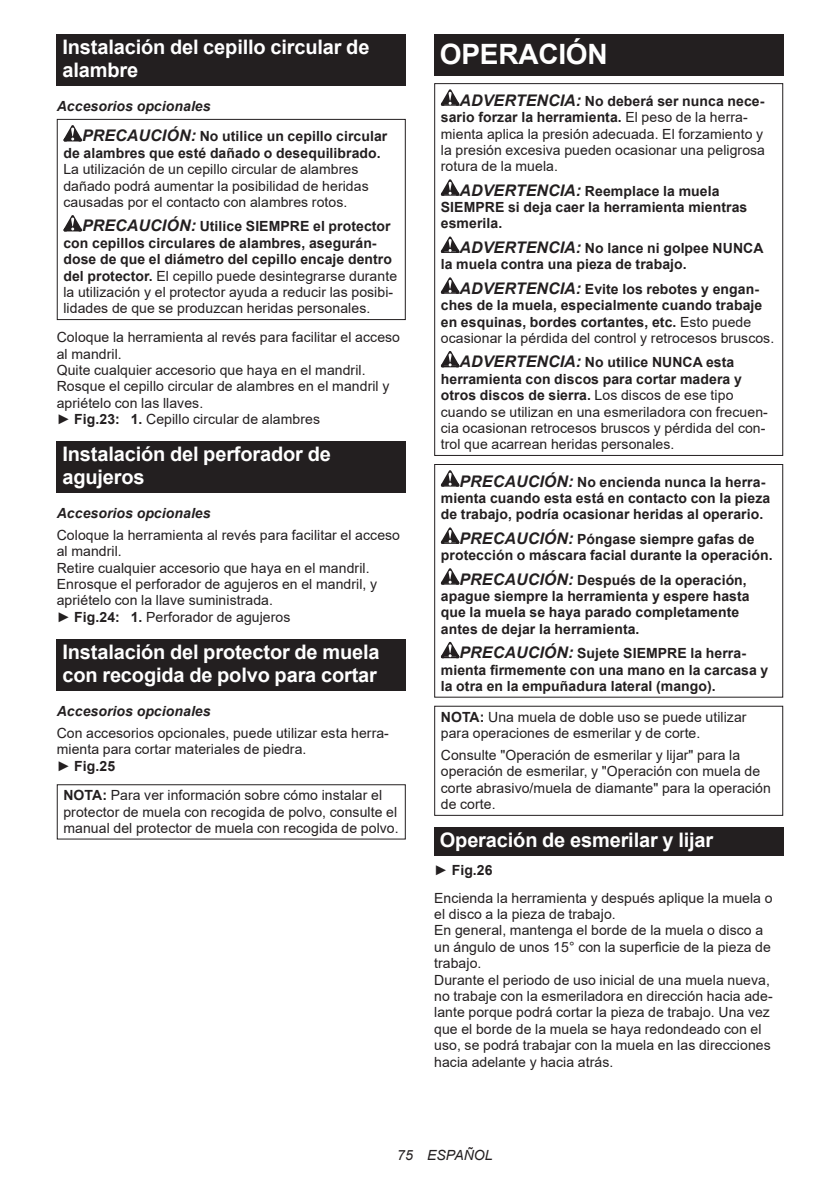
<style>
.page{position:relative;width:840px;height:1191px;background:#fff}
.page>*{position:absolute;margin:0;border:0;box-sizing:border-box;transform-origin:0 0}
.t1{font:700 28px "Arial";letter-spacing:-.01em;color:#fff}
.t2{font:700 20px/23.4px "Arial";letter-spacing:-.01em;color:#fff}
.t3{font:14px/16.4px "Arial";letter-spacing:.005em;color:#231f20}
.t4{font:700 14px/16.4px "Arial";letter-spacing:.005em;color:#231f20}
.t5{font:italic 700 14px "Arial";letter-spacing:.005em;color:#231f20}
.t6{font:italic 14px "Arial";letter-spacing:.005em;color:#231f20}
.s1{font-style:italic}
.s2{font-style:italic;font-size:16px}
.s3{font-weight:700;font-style:italic;font-size:16px}
.s4{font-weight:700}
.s5{font-weight:400}
</style>
<div class="page">
<div style="left:57px;top:34px;width:348px;height:52px;background:#231f20"></div>
<svg style="left:63px;top:125px;width:19px;height:16px"></svg>
<svg style="left:63px;top:215px;width:19px;height:16px"></svg>
<div style="left:57px;top:119px;width:348px;height:201px;border:1px solid #231f20"></div>
<div style="left:57px;top:441px;width:348px;height:52px;background:#231f20"></div>
<div style="left:57px;top:639px;width:348px;height:52px;background:#231f20"></div>
<div style="left:57px;top:784px;width:348px;height:55px;border:1px solid #231f20"></div>
<div style="left:434px;top:34px;width:348px;height:41px;background:#231f20"></div>
<svg style="left:440px;top:89px;width:19px;height:17px"></svg>
<svg style="left:440px;top:179px;width:19px;height:17px"></svg>
<svg style="left:440px;top:236px;width:19px;height:17px"></svg>
<svg style="left:440px;top:277px;width:19px;height:17px"></svg>
<svg style="left:440px;top:351px;width:19px;height:16px"></svg>
<div style="left:434px;top:83px;width:348px;height:373px;border:1px solid #231f20"></div>
<svg style="left:440px;top:470px;width:19px;height:16px"></svg>
<svg style="left:440px;top:527px;width:19px;height:17px"></svg>
<svg style="left:440px;top:568px;width:19px;height:16px"></svg>
<svg style="left:440px;top:642px;width:19px;height:16px"></svg>
<div style="left:434px;top:464px;width:348px;height:233px;border:1px solid #231f20"></div>
<div style="left:434px;top:705px;width:348px;height:111px;border:1px solid #231f20"></div>
<div style="left:434px;top:827px;width:348px;height:28px;background:#231f20"></div>
<h2 class="t2" style="left:62px;top:36px;width:308px">Instalación del cepillo circular de alambre</h2>
<p class="t4" style="left:82px;top:91px;width:306px;line-height:30.6px;text-indent:-25px"><span class="s1">Accesorios opcionales<br></span><span class="s2">PRECAUCIÓN:</span> No utilice un cepillo circular</p>
<p class="t4" style="left:63px;top:145px;width:319px">de alambres que esté dañado o desequilibrado.</p>
<p class="t3" style="left:63px;top:161px;width:306px">La utilización de un cepillo circular de alambres dañado podrá aumentar la posibilidad de heridas causadas por el contacto con alambres rotos.</p>
<p class="t3" style="left:63px;top:218px;width:335px;text-indent:19px"><span class="s3">PRECAUCIÓN:</span> <span class="s4">Utilice SIEMPRE el protector con cepillos circulares de alambres, asegurán&shy;dose de que el diámetro del cepillo encaje dentro del protector.</span> El cepillo puede desintegrarse durante la utilización y el protector ayuda a reducir las posibi&shy;lidades de que se produzcan heridas personales.</p>
<p class="t3" style="left:57px;top:329px;width:344px">Coloque la herramienta al revés para facilitar el acceso al mandril.<br>Quite cualquier accesorio que haya en el mandril.<br>Rosque el cepillo circular de alambres en el mandril y apriételo con las llaves.<br>► <span class="s4">Fig.23: 1.</span> Cepillo circular de alambres</p>
<h2 class="t2" style="left:62px;top:442px;width:270px">Instalación del perforador de agujeros</h2>
<p class="t5" style="left:57px;top:503px;width:155px">Accesorios opcionales</p>
<p class="t3" style="left:57px;top:527px;width:344px">Coloque la herramienta al revés para facilitar el acceso al mandril.<br>Retire cualquier accesorio que haya en el mandril.<br>Enrosque el perforador de agujeros en el mandril, y apriételo con la llave suministrada.<br>► <span class="s4">Fig.24: 1.</span> Perforador de agujeros</p>
<h2 class="t2" style="left:62px;top:640px;width:318px">Instalación del protector de muela con recogida de polvo para cortar</h2>
<p class="t5" style="left:57px;top:701px;width:155px">Accesorios opcionales</p>
<p class="t3" style="left:57px;top:724px;width:333px">Con accesorios opcionales, puede utilizar esta herra&shy;mienta para cortar materiales de piedra.<br>► <span class="s4">Fig.25</span></p>
<p class="t3" style="left:63px;top:787px;width:336px"><span class="s4">NOTA:</span> Para ver información sobre cómo instalar el protector de muela con recogida de polvo, consulte el manual del protector de muela con recogida de polvo.</p>
<h1 class="t1" style="left:439px;top:34px;width:169px">OPERACIÓN</h1>
<p class="t3" style="left:440px;top:92px;width:325px;text-indent:19px"><span class="s3">ADVERTENCIA:</span> <span class="s4">No deberá ser nunca nece&shy;sario forzar la herramienta.</span> El peso de la herra&shy;mienta aplica la presión adecuada. El forzamiento y la presión excesiva pueden ocasionar una peligrosa rotura de la muela.</p>
<p class="t4" style="left:440px;top:183px;width:308px;text-indent:19px"><span class="s2">ADVERTENCIA:</span> Reemplace la muela<br>SIEMPRE si deja caer la herramienta mientras esmerila.</p>
<p class="t4" style="left:440px;top:240px;width:324px;text-indent:19px"><span class="s2">ADVERTENCIA:</span> No lance ni golpee NUNCA la muela contra una pieza de trabajo.</p>
<p class="t4" style="left:440px;top:281px;width:335px;text-indent:19px"><span class="s2">ADVERTENCIA:</span> Evite los rebotes y engan&shy;ches de la muela, especialmente cuando trabaje en esquinas, bordes cortantes, etc. <span class="s5">Esto puede ocasionar la pérdida del control y retrocesos bruscos.</span></p>
<p class="t3" style="left:440px;top:354px;width:328px;text-indent:19px"><span class="s3">ADVERTENCIA:</span> <span class="s4">No utilice NUNCA esta herramienta con discos para cortar madera y otros discos de sierra.</span> Los discos de ese tipo cuando se utilizan en una esmeriladora con frecuen&shy;cia ocasionan retrocesos bruscos y pérdida del con&shy;trol que acarrean heridas personales.</p>
<p class="t4" style="left:440px;top:473px;width:330px;text-indent:19px"><span class="s2">PRECAUCIÓN:</span> No encienda nunca la herra&shy;mienta cuando esta está en contacto con la pieza de trabajo, podría ocasionar heridas al operario.</p>
<p class="t4" style="left:440px;top:531px;width:333px;text-align:center"><span class="s2">PRECAUCIÓN:</span> Póngase siempre gafas de protección o máscara facial durante la operación.</p>
<p class="t4" style="left:440px;top:571px;width:310px;text-indent:19px"><span class="s2">PRECAUCIÓN:</span> Después de la operación, apague siempre la herramienta y espere hasta que la muela se haya parado completamente antes de dejar la herramienta.</p>
<p class="t4" style="left:440px;top:645px;width:329px;text-indent:19px"><span class="s2">PRECAUCIÓN:</span> Sujete SIEMPRE la herra&shy;mienta firmemente con una mano en la carcasa y la otra en la empuñadura lateral (mango).</p>
<p class="t3" style="left:440px;top:708px;width:307px"><span class="s4">NOTA:</span> Una muela de doble uso se puede utilizar para operaciones de esmerilar y de corte.</p>
<p class="t3" style="left:440px;top:747px;width:331px">Consulte "Operación de esmerilar y lijar" para la operación de esmerilar, y "Operación con muela de corte abrasivo/muela de diamante" para la operación de corte.</p>
<h2 class="t2" style="left:439px;top:828px;width:275px">Operación de esmerilar y lijar</h2>
<p class="t3" style="left:434px;top:856px;width:339px;line-height:27.8px">► <span class="s4">Fig.26<br></span>Encienda la herramienta y después aplique la muela o</p>
<p class="t3" style="left:434px;top:905px;width:340px">el disco a la pieza de trabajo.<br>En general, mantenga el borde de la muela o disco a un ángulo de unos 15° con la superficie de la pieza de trabajo.<br>Durante el periodo de uso inicial de una muela nueva, no trabaje con la esmeriladora en dirección hacia ade&shy;lante porque podrá cortar la pieza de trabajo. Una vez que el borde de la muela se haya redondeado con el uso, se podrá trabajar con la muela en las direcciones hacia adelante y hacia atrás.</p>
<p class="t6" style="left:397px;top:1146px;width:97px">75 ESPAÑOL</p>
</div>
